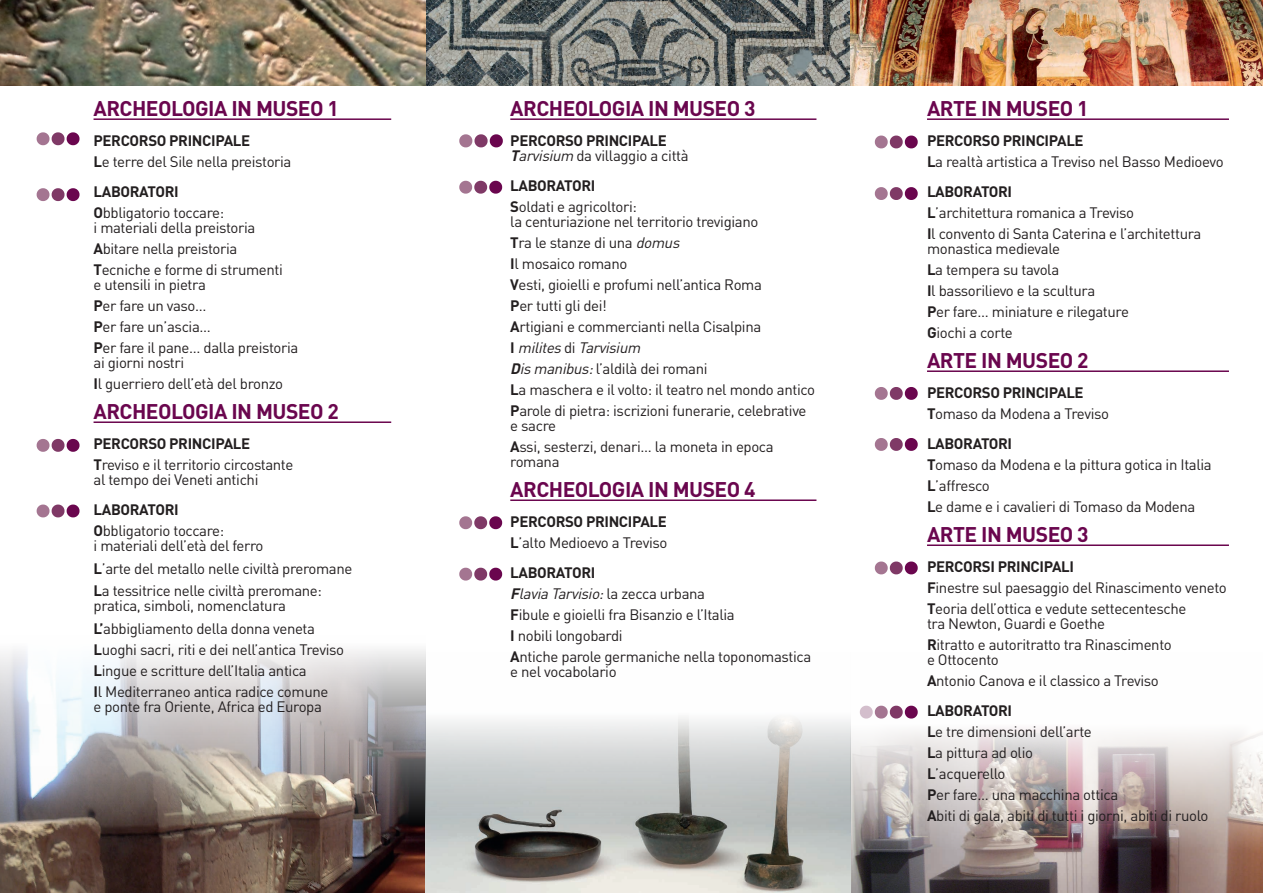
<style>
.page{position:relative;width:1263px;height:893px;background:#fff}
.page>*{position:absolute;margin:0;border:0;box-sizing:border-box;transform-origin:0 0}
.t1{font:700 21px "DIN";letter-spacing:-.025em;color:#6a064e}
.t2{font:15px/21px "DIN";letter-spacing:-.025em;color:#231f20}
.t3{font:700 15px "DIN";letter-spacing:-.025em;color:#231f20}
.t4{font:italic 15px "DIN";color:#231f20}
.s1{font-weight:700}
.s2{font-weight:700;font-style:italic}
.s3{font-style:italic}
.s4{font-weight:700;font-style:normal}
.s5{font-style:normal}
</style>
<div class="page">
<img style="left:0;top:649px;width:425px;height:244px">
<img style="left:425px;top:653px;width:838px;height:240px">
<img style="left:0;top:0;width:1263px;height:85px">
<svg style="left:37px;top:188px;width:43px;height:13px"></svg>
<svg style="left:37px;top:132px;width:43px;height:13px"></svg>
<svg style="left:459px;top:134px;width:44px;height:13px"></svg>
<svg style="left:875px;top:187px;width:43px;height:13px"></svg>
<svg style="left:875px;top:136px;width:43px;height:12px"></svg>
<svg style="left:875px;top:387px;width:43px;height:13px"></svg>
<svg style="left:875px;top:438px;width:43px;height:13px"></svg>
<svg style="left:875px;top:561px;width:43px;height:13px"></svg>
<svg style="left:459px;top:181px;width:43px;height:13px"></svg>
<svg style="left:459px;top:516px;width:43px;height:13px"></svg>
<svg style="left:459px;top:568px;width:43px;height:13px"></svg>
<svg style="left:37px;top:504px;width:43px;height:13px"></svg>
<svg style="left:37px;top:439px;width:43px;height:13px"></svg>
<hr style="left:94px;top:118px;width:297px;height:2px;background:#6a064e">
<hr style="left:94px;top:421px;width:297px;height:2px;background:#6a064e">
<hr style="left:510px;top:118px;width:306px;height:2px;background:#6a064e">
<hr style="left:510px;top:499px;width:306px;height:2px;background:#6a064e">
<hr style="left:927px;top:118px;width:302px;height:2px;background:#6a064e">
<hr style="left:927px;top:370px;width:302px;height:2px;background:#6a064e">
<hr style="left:927px;top:544px;width:302px;height:2px;background:#6a064e">
<svg style="left:860px;top:706px;width:58px;height:13px"></svg>
<p class="t1" style="left:94px;top:95px;width:247px">ARCHEOLOGIA IN MUSEO 1</p>
<p class="t3" style="left:94px;top:131px;width:158px">PERCORSO PRINCIPALE</p>
<p class="t2" style="left:94px;top:151px;width:199px"><span class="s1">L</span>e terre del Sile nella preistoria</p>
<p class="t2" style="left:94px;top:181px;width:132px"><span class="s1">LABORATORI<br>O</span>bbligatorio toccare:</p>
<p class="t2" style="left:94px;top:217px;width:163px">i materiali della preistoria</p>
<p class="t2" style="left:94px;top:238px;width:145px"><span class="s1">A</span>bitare nella preistoria</p>
<p class="t2" style="left:94px;top:259px;width:191px"><span class="s1">T</span>ecniche e forme di strumenti</p>
<p class="t2" style="left:94px;top:274px;width:114px">e utensili in pietra</p>
<p class="t2" style="left:94px;top:295px;width:115px"><span class="s1">P</span>er fare un vaso…</p>
<p class="t2" style="left:94px;top:316px;width:119px"><span class="s1">P</span>er fare un’ascia…</p>
<p class="t2" style="left:94px;top:337px;width:206px"><span class="s1">P</span>er fare il pane… dalla preistoria</p>
<p class="t2" style="left:94px;top:352px;width:92px">ai giorni nostri</p>
<p class="t2" style="left:94px;top:373px;width:191px"><span class="s1">I</span>l guerriero dell’età del bronzo</p>
<p class="t1" style="left:94px;top:398px;width:247px">ARCHEOLOGIA IN MUSEO 2</p>
<p class="t3" style="left:94px;top:434px;width:158px">PERCORSO PRINCIPALE</p>
<p class="t2" style="left:94px;top:454px;width:201px"><span class="s1">T</span>reviso e il territorio circostante</p>
<p class="t2" style="left:94px;top:469px;width:166px">al tempo dei Veneti antichi</p>
<p class="t2" style="left:94px;top:499px;width:132px"><span class="s1">LABORATORI<br>O</span>bbligatorio toccare:</p>
<p class="t2" style="left:94px;top:535px;width:171px">i materiali dell’età del ferro</p>
<p class="t2" style="left:94px;top:558px;width:260px"><span class="s1">L</span>’arte del metallo nelle civiltà preromane</p>
<p class="t2" style="left:94px;top:580px;width:230px"><span class="s1">L</span>a tessitrice nelle civiltà preromane:</p>
<p class="t2" style="left:94px;top:595px;width:194px">pratica, simboli, nomenclatura</p>
<p class="t2" style="left:94px;top:618px;width:223px"><span class="s1">L’</span>abbigliamento della donna veneta</p>
<p class="t2" style="left:94px;top:639px;width:252px"><span class="s1">L</span>uoghi sacri, riti e dei nell’antica Treviso</p>
<p class="t2" style="left:94px;top:660px;width:215px"><span class="s1">L</span>ingue e scritture dell’Italia antica</p>
<p class="t2" style="left:94px;top:681px;width:236px"><span class="s1">I</span>l Mediterraneo antica radice comune</p>
<p class="t2" style="left:94px;top:696px;width:230px">e ponte fra Oriente, Africa ed Europa</p>
<p class="t1" style="left:510px;top:95px;width:247px">ARCHEOLOGIA IN MUSEO 3</p>
<p class="t3" style="left:510px;top:131px;width:158px">PERCORSO PRINCIPALE</p>
<p class="t2" style="left:510px;top:145px;width:180px"><span class="s2">T</span><span class="s3">arvisium</span> da villaggio a città</p>
<p class="t3" style="left:510px;top:176px;width:87px">LABORATORI</p>
<p class="t2" style="left:510px;top:196px;width:128px"><span class="s1">S</span>oldati e agricoltori:</p>
<p class="t2" style="left:510px;top:211px;width:250px">la centuriazione nel territorio trevigiano</p>
<p class="t2" style="left:510px;top:232px;width:175px"><span class="s1">T</span>ra le stanze di una <span class="s3">domus</span></p>
<p class="t2" style="left:510px;top:253px;width:119px"><span class="s1">I</span>l mosaico romano</p>
<p class="t2" style="left:510px;top:274px;width:253px"><span class="s1">V</span>esti, gioielli e profumi nell’antica Roma</p>
<p class="t2" style="left:510px;top:295px;width:98px"><span class="s1">P</span>er tutti gli dei!</p>
<p class="t2" style="left:510px;top:316px;width:253px"><span class="s1">A</span>rtigiani e commercianti nella Cisalpina</p>
<p class="t4" style="left:510px;top:339px;width:135px"><span class="s4">I</span> milites<span class="s5">d i</span> Tarvisium</p>
<p class="t2" style="left:510px;top:358px;width:199px"><span class="s2">D</span><span class="s3">ismanibus:</span>l’aldilà dei romani</p>
<p class="t2" style="left:510px;top:379px;width:306px"><span class="s1">L</span>a maschera e il volto: il teatro nel mondo antico</p>
<p class="t2" style="left:510px;top:403px;width:298px;line-height:15px"><span class="s1">P</span>arole di pietra: iscrizioni funerarie, celebrative e sacre</p>
<p class="t2" style="left:510px;top:439px;width:265px;line-height:15px"><span class="s1">A</span>ssi, sesterzi, denari… la moneta in epoca romana</p>
<p class="t1" style="left:510px;top:476px;width:247px">ARCHEOLOGIA IN MUSEO 4</p>
<p class="t3" style="left:510px;top:512px;width:158px">PERCORSO PRINCIPALE</p>
<p class="t2" style="left:510px;top:532px;width:159px"><span class="s1">L</span>’alto Medioevo a Treviso</p>
<p class="t3" style="left:510px;top:563px;width:87px">LABORATORI</p>
<p class="t4" style="left:510px;top:585px;width:196px"><span class="s1">F</span>laviaTarvisio:<span class="s5">la z e cca u rb a n a</span></p>
<p class="t2" style="left:510px;top:604px;width:226px"><span class="s1">F</span>ibule e gioielli fra Bisanzio e l’Italia</p>
<p class="t2" style="left:510px;top:625px;width:114px"><span class="s1">I</span> nobili longobardi</p>
<p class="t2" style="left:510px;top:649px;width:302px;line-height:15px"><span class="s1">A</span>ntiche parole germaniche nella toponomastica e nel vocabolario</p>
<p class="t1" style="left:927px;top:95px;width:163px">ARTE IN MUSEO 1</p>
<p class="t3" style="left:927px;top:131px;width:158px">PERCORSO PRINCIPALE</p>
<p class="t2" style="left:927px;top:151px;width:298px"><span class="s1">L</span>a realtà artistica a Treviso nel Basso Medioevo</p>
<p class="t2" style="left:927px;top:181px;width:209px"><span class="s1">LABORATORI<br>L</span>’architettura romanica a Treviso</p>
<p class="t2" style="left:927px;top:226px;width:276px;line-height:15px"><span class="s1">I</span>l convento di Santa Caterina e l’architettura monastica medievale</p>
<p class="t2" style="left:927px;top:259px;width:134px"><span class="s1">L</span>a tempera su tavola</p>
<p class="t2" style="left:927px;top:280px;width:170px"><span class="s1">I</span>l bassorilievo e la scultura</p>
<p class="t2" style="left:927px;top:301px;width:203px"><span class="s1">P</span>er fare… miniature e rilegature</p>
<p class="t2" style="left:927px;top:322px;width:87px"><span class="s1">G</span>iochi a corte</p>
<p class="t1" style="left:927px;top:347px;width:163px">ARTE IN MUSEO 2</p>
<p class="t3" style="left:927px;top:383px;width:158px">PERCORSO PRINCIPALE</p>
<p class="t2" style="left:927px;top:403px;width:184px"><span class="s1">T</span>omaso da Modena a Treviso</p>
<p class="t3" style="left:927px;top:434px;width:87px">LABORATORI</p>
<p class="t2" style="left:927px;top:454px;width:286px"><span class="s1">T</span>omaso da Modena e la pittura gotica in Italia</p>
<p class="t2" style="left:927px;top:475px;width:64px"><span class="s1">L</span>’affresco</p>
<p class="t2" style="left:927px;top:496px;width:270px"><span class="s1">L</span>e dame e i cavalieri di Tomaso da Modena</p>
<p class="t1" style="left:927px;top:521px;width:163px">ARTE IN MUSEO 3</p>
<p class="t3" style="left:927px;top:557px;width:149px">PERCORSI PRINCIPALI</p>
<p class="t2" style="left:927px;top:577px;width:301px"><span class="s1">F</span>inestre sul paesaggio del Rinascimento veneto<br><span class="s1">T</span>eoria dell’ottica e vedute settecentesche</p>
<p class="t2" style="left:927px;top:613px;width:179px">tra Newton, Guardi e Goethe</p>
<p class="t2" style="left:927px;top:634px;width:246px"><span class="s1">R</span>itratto e autoritratto tra Rinascimento</p>
<p class="t2" style="left:927px;top:649px;width:73px">e Ottocento</p>
<p class="t2" style="left:927px;top:670px;width:233px"><span class="s1">A</span>ntonio Canova e il classico a Treviso</p>
<p class="t2" style="left:927px;top:700px;width:166px"><span class="s1">LABORATORI<br>L</span>e tre dimensioni dell’arte</p>
<p class="t2" style="left:927px;top:742px;width:107px"><span class="s1">L</span>a pittura ad olio</p>
<p class="t2" style="left:927px;top:763px;width:80px"><span class="s1">L</span>’acquerello</p>
<p class="t2" style="left:927px;top:784px;width:193px"><span class="s1">P</span>er fare… una macchina ottica</p>
<p class="t2" style="left:927px;top:805px;width:283px"><span class="s1">A</span>biti di gala, abiti di tutti i giorni, abiti di ruolo</p>
</div>
